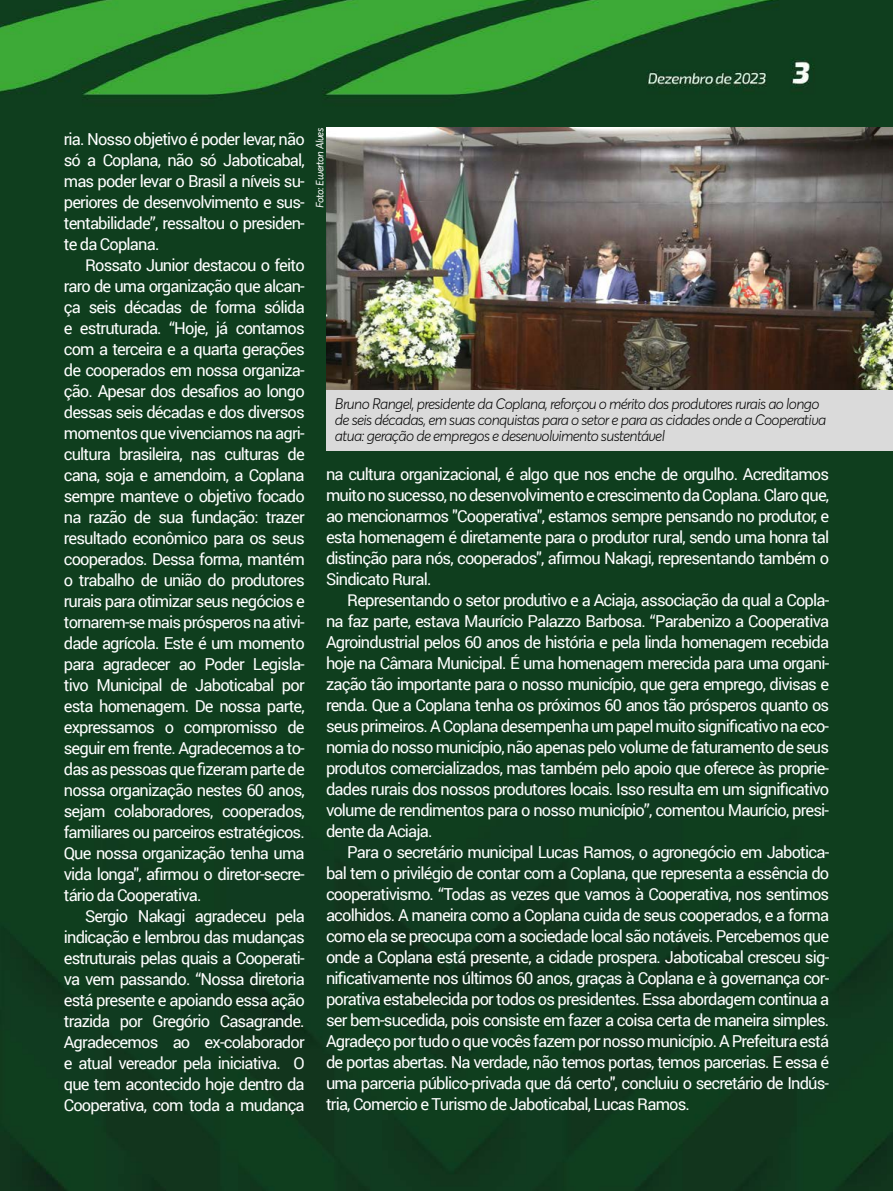
<style>
.page{position:relative;width:893px;height:1191px;background:#fff}
.page>*{position:absolute;margin:0;border:0;box-sizing:border-box;transform-origin:0 0}
.t1{font:16.5px/21px "Roboto";letter-spacing:-.05em;color:#fff;text-align:justify}
.t2{font:italic 300 15px/15.6px "Averta";letter-spacing:-.04em;color:#000}
.t3{font:italic 10.5px "Averta";letter-spacing:-.04em;color:#fff}
</style>
<div class="page">
<img style="left:0;top:0;width:893px;height:1191px">
<img style="left:326px;top:128px;width:567px;height:262px">
<div style="left:326px;top:390px;width:567px;height:61px;background:#dadada"></div>
<p class="t1" style="left:64px;top:128px;width:242px">ria. Nosso objetivo é poder levar, não só a Coplana, não só Jaboticabal, mas poder levar o Brasil a níveis su&shy;periores de desenvolvimento e sus&shy;tentabilidade”, ressaltou o presiden&shy;te da Coplana.</p>
<p class="t1" style="left:64px;top:254px;width:242px;text-indent:21px">Rossato Junior destacou o feito raro de uma organização que alcan&shy;ça seis décadas de forma sólida e estruturada. “Hoje, já contamos com a terceira e a quarta gerações de cooperados em nossa organiza&shy;ção. Apesar dos desafios ao longo dessas seis décadas e dos diversos momentos que vivenciamos na agri&shy;cultura brasileira, nas culturas de cana, soja e amendoim, a Coplana sempre manteve o objetivo focado na razão de sua fundação: trazer resultado econômico para os seus cooperados. Dessa forma, mantém o trabalho de união do produtores rurais para otimizar seus negócios e tornarem-se mais prósperos na ativi&shy;dade agrícola. Este é um momento para agradecer ao Poder Legisla&shy;tivo Municipal de Jaboticabal por esta homenagem. De nossa parte, expressamos o compromisso de seguir em frente. Agradecemos a to&shy;das as pessoas que fizeram parte de nossa organização nestes 60 anos, sejam colaboradores, cooperados, familiares ou parceiros estratégicos.<br>Que nossa organização tenha uma vida longa", afirmou o diretor-secre&shy;tário da Cooperativa.</p>
<p class="t1" style="left:64px;top:905px;width:243px;text-indent:21px">Sergio Nakagi agradeceu pela indicação e lembrou das mudanças estruturais pelas quais a Cooperati&shy;va vem passando. “Nossa diretoria está presente e apoiando essa ação trazida por Gregório Casagrande.<br>Agradecemos ao ex-colaborador e atual vereador pela iniciativa. O que tem acontecido hoje dentro da Cooperativa, com toda a mudança</p>
<p class="t3" style="left:313px;top:208px;width:82px;rotate:-90deg">Foto: Ewerton Alves</p>
<p class="t2" style="left:335px;top:396px;width:493px">Bruno Rangel, presidente da Coplana, reforçou o mérito dos produtores rurais ao longo de seis décadas, em suas conquistas para o setor e para as cidades onde a Cooperativa atua: geração de empregos e desenvolvimento sustentável</p>
<p class="t1" style="left:326px;top:463px;width:505px">na cultura organizacional, é algo que nos enche de orgulho. Acreditamos muito no sucesso, no desenvolvimento e crescimento da Coplana. Claro que, ao mencionarmos "Cooperativa", estamos sempre pensando no produtor, e esta homenagem é diretamente para o produtor rural, sendo uma honra tal distinção para nós, cooperados", afirmou Nakagi, representando também o Sindicato Rural.</p>
<p class="t1" style="left:326px;top:589px;width:505px;text-indent:21px">Representando o setor produtivo e a Aciaja, associação da qual a Copla&shy;na faz parte, estava Maurício Palazzo Barbosa. “Parabenizo a Cooperativa Agroindustrial pelos 60 anos de história e pela linda homenagem recebida hoje na Câmara Municipal. É uma homenagem merecida para uma organi&shy;zação tão importante para o nosso município, que gera emprego, divisas e renda. Que a Coplana tenha os próximos 60 anos tão prósperos quanto os seus primeiros. A Coplana desempenha um papel muito significativo na eco&shy;nomia do nosso município, não apenas pelo volume de faturamento de seus produtos comercializados, mas também pelo apoio que oferece às proprie&shy;dades rurais dos nossos produtores locais. Isso resulta em um significativo volume de rendimentos para o nosso município”, comentou Maurício, presi&shy;dente da Aciaja.</p>
<p class="t1" style="left:326px;top:841px;width:505px;text-indent:21px">Para o secretário municipal Lucas Ramos, o agronegócio em Jabotica&shy;bal tem o privilégio de contar com a Coplana, que representa a essência do cooperativismo. “Todas as vezes que vamos à Cooperativa, nos sentimos acolhidos. A maneira como a Coplana cuida de seus cooperados, e a forma como ela se preocupa com a sociedade local são notáveis. Percebemos que onde a Coplana está presente, a cidade prospera. Jaboticabal cresceu sig&shy;nificativamente nos últimos 60 anos, graças à Coplana e à governança cor&shy;porativa estabelecida por todos os presidentes. Essa abordagem continua a ser bem-sucedida, pois consiste em fazer a coisa certa de maneira simples.<br>Agradeço por tudo o que vocês fazem por nosso município. A Prefeitura está de portas abertas. Na verdade, não temos portas, temos parcerias. E essa é uma parceria público-privada que dá certo", concluiu o secretário de Indús&shy;tria, Comercio e Turismo de Jaboticabal, Lucas Ramos.</p>
</div>
